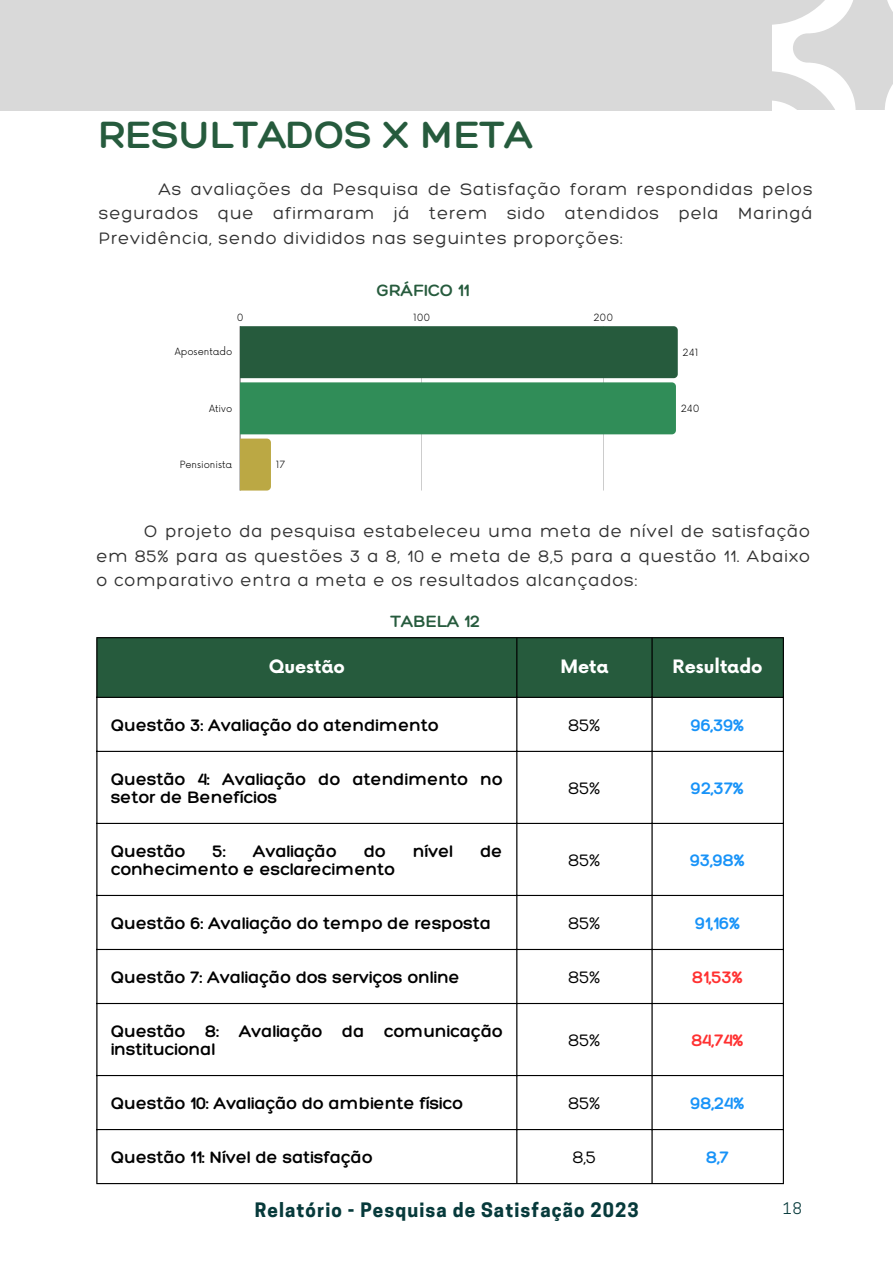
<style>
.page{position:relative;width:893px;height:1264px;background:#fff}
.page>*{position:absolute;margin:0;border:0;box-sizing:border-box;transform-origin:0 0}
.t1{font:300 41.25px "Hero";color:#265b3d}
.t2{font:700 18.75px "Cooper Hewitt";letter-spacing:.06em;color:#073a3b}
.t3{font:300 18px/24.8px "Hero";letter-spacing:.05em;color:#323232;text-align:justify}
.t4{font:300 18px/18px "Hero";color:#000}
.t5{font:300 18px "Hero";color:#1893f8}
.t6{font:300 18px "Hero";color:#000}
.t7{font:700 18px "Now";color:#fff}
.t8{font:300 18px "Hero";color:#ff3131}
.t9{font:300 17.7px "Hero";color:#265b3d}
.t10{font:15px "Cooper Hewitt";color:#073a3b}
.t11{font:300 9.75px "Now";color:#000}
</style>
<div class="page">
<div style="left:0;top:0;width:771px;height:111px;background:#d9d9d9"></div>
<svg style="left:771px;top:0;width:121px;height:109px"></svg>
<div style="left:97px;top:638px;width:685px;height:58px;background:#265b3d"></div>
<hr style="left:96px;top:638px;width:1px;height:544px;background:#000">
<hr style="left:516px;top:638px;width:1px;height:544px;background:#000">
<hr style="left:651px;top:638px;width:1px;height:544px;background:#000">
<hr style="left:782px;top:638px;width:1px;height:544px;background:#000">
<hr style="left:96px;top:637px;width:687px;height:1px;background:#000">
<hr style="left:96px;top:696px;width:687px;height:2px;background:#000">
<hr style="left:96px;top:750px;width:687px;height:2px;background:#000">
<hr style="left:96px;top:822px;width:687px;height:2px;background:#000">
<hr style="left:96px;top:894px;width:687px;height:2px;background:#000">
<hr style="left:96px;top:948px;width:687px;height:2px;background:#000">
<hr style="left:96px;top:1002px;width:687px;height:2px;background:#000">
<hr style="left:96px;top:1074px;width:687px;height:2px;background:#000">
<hr style="left:96px;top:1128px;width:687px;height:2px;background:#000">
<hr style="left:96px;top:1182px;width:687px;height:2px;background:#000">
<svg style="left:240px;top:326px;width:437px;height:164px"></svg>
<h1 class="t1" style="left:99px;top:109px;width:436px">RESULTADOS X META</h1>
<p class="t3" style="left:99px;top:176px;width:715px;text-indent:60px">As avaliações da Pesquisa de Satisfação foram respondidas pelos segurados que afirmaram já terem sido atendidos pela Maringá Previdência, sendo divididos nas seguintes proporções:</p>
<p class="t9" style="left:377px;top:279px;width:94px">GRÁFICO 11</p>
<p class="t11" style="left:237px;top:312px;width:8px">0</p>
<p class="t11" style="left:413px;top:312px;width:19px">100</p>
<p class="t11" style="left:593px;top:312px;width:21px">200</p>
<p class="t11" style="left:175px;top:346px;width:59px">Aposentado</p>
<p class="t11" style="left:682px;top:347px;width:17px">241</p>
<p class="t11" style="left:209px;top:403px;width:25px">Ativo</p>
<p class="t11" style="left:680px;top:403px;width:20px">240</p>
<p class="t11" style="left:180px;top:459px;width:54px">Pensionista</p>
<p class="t11" style="left:276px;top:459px;width:11px">17</p>
<p class="t3" style="left:96px;top:518px;width:715px;text-indent:48px">O projeto da pesquisa estabeleceu uma meta de nível de satisfação em 85% para as questões 3 a 8, 10 e meta de 8,5 para a questão 11. Abaixo o comparativo entra a meta e os resultados alcançados:</p>
<p class="t9" style="left:390px;top:610px;width:91px">TABELA 12</p>
<p class="t7" style="left:269px;top:657px;width:78px">Questão</p>
<p class="t7" style="left:560px;top:657px;width:50px">Meta</p>
<p class="t7" style="left:672px;top:657px;width:92px">Resultado</p>
<p class="t4" style="left:111px;top:715px;width:329px">Questão 3: Avaliação do atendimento</p>
<p class="t6" style="left:568px;top:713px;width:34px">85%</p>
<p class="t5" style="left:690px;top:713px;width:56px">96,39%</p>
<p class="t4" style="left:111px;top:769px;width:393px">Questão 4: Avaliação do atendimento no setor de Benefícios</p>
<p class="t6" style="left:568px;top:776px;width:34px">85%</p>
<p class="t5" style="left:691px;top:776px;width:55px">92,37%</p>
<p class="t4" style="left:111px;top:841px;width:76px">Questão</p>
<p class="t4" style="left:213px;top:841px;width:14px">5:</p>
<p class="t4" style="left:253px;top:841px;width:85px">Avaliação</p>
<p class="t4" style="left:364px;top:841px;width:23px">do</p>
<p class="t4" style="left:413px;top:841px;width:41px">nível</p>
<p class="t4" style="left:480px;top:841px;width:24px">de</p>
<p class="t4" style="left:111px;top:859px;width:285px">conhecimento e esclarecimento</p>
<p class="t6" style="left:568px;top:848px;width:34px">85%</p>
<p class="t5" style="left:690px;top:848px;width:57px">93,98%</p>
<p class="t4" style="left:111px;top:913px;width:381px">Questão 6: Avaliação do tempo de resposta</p>
<p class="t6" style="left:568px;top:911px;width:34px">85%</p>
<p class="t5" style="left:695px;top:911px;width:47px">91,16%</p>
<p class="t4" style="left:111px;top:967px;width:350px">Questão 7: Avaliação dos serviços online</p>
<p class="t6" style="left:568px;top:965px;width:34px">85%</p>
<p class="t8" style="left:692px;top:965px;width:52px">81,53%</p>
<p class="t4" style="left:111px;top:1021px;width:393px">Questão 8: Avaliação da comunicação institucional</p>
<p class="t6" style="left:568px;top:1028px;width:34px">85%</p>
<p class="t8" style="left:691px;top:1028px;width:54px">84,74%</p>
<p class="t4" style="left:111px;top:1093px;width:354px">Questão 10: Avaliação do ambiente físico</p>
<p class="t6" style="left:568px;top:1091px;width:34px">85%</p>
<p class="t5" style="left:690px;top:1091px;width:56px">98,24%</p>
<p class="t4" style="left:111px;top:1147px;width:263px">Questão 11: Nível de satisfação</p>
<p class="t6" style="left:572px;top:1145px;width:25px">8,5</p>
<p class="t5" style="left:706px;top:1145px;width:25px">8,7</p>
<p class="t2" style="left:255px;top:1202px;width:385px">Relatório - Pesquisa de Satisfação 2023</p>
<p class="t10" style="left:782px;top:1202px;width:20px">18</p>
</div>
